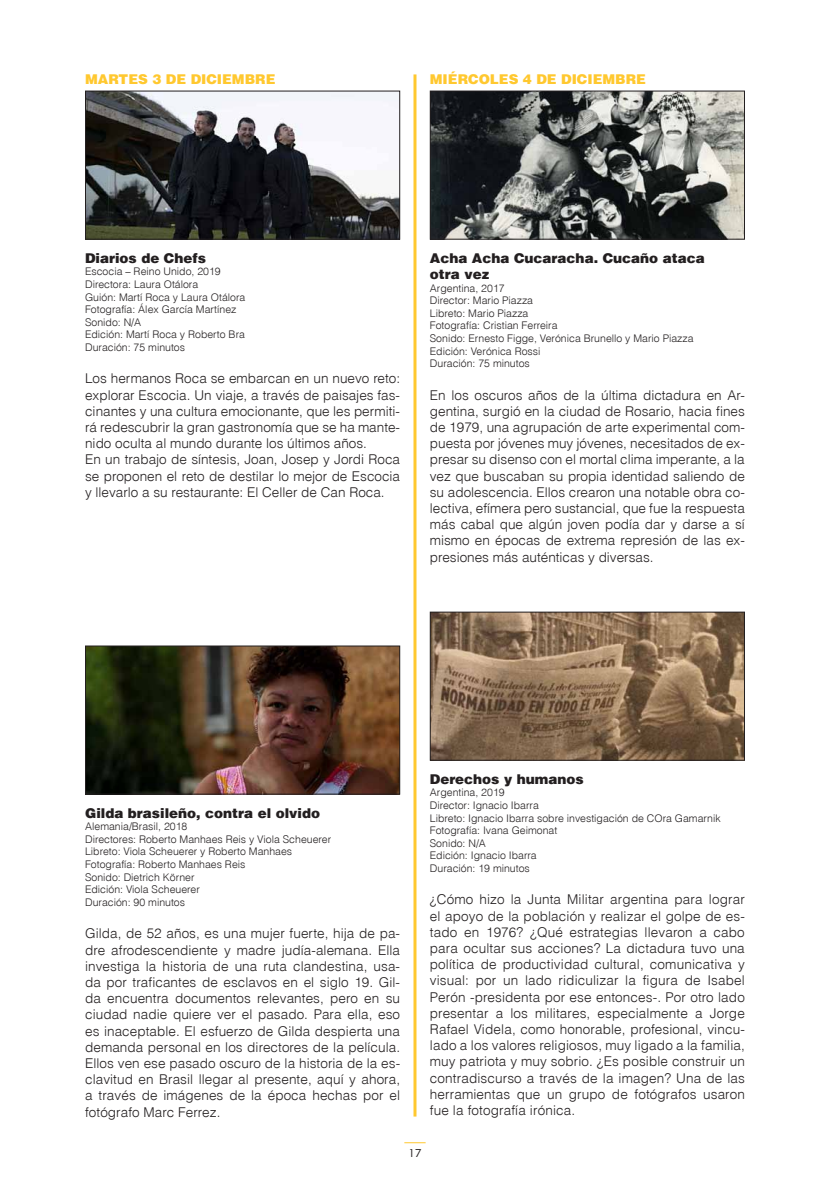
<style>
.page{position:relative;width:830px;height:1191px;background:#fff}
.page>*{position:absolute;margin:0;border:0;box-sizing:border-box;transform-origin:0 0}
.t1{font:13.5px/16.2px "Switzerland Light Plain";color:#231f20;text-align:justify}
.t2{font:13.5px/16.2px "Switzerland Black Plain";color:#231f20}
.t3{font:13.5px "Switzerland Black Plain";color:#ffc82f}
.t4{font:11.25px "Geometric 415 BT Lite A";color:#231f20}
.t5{font:10.5px/12.6px "Switzerland Light Plain";color:#231f20}
</style>
<div class="page">
<hr style="left:413px;top:74px;width:3px;height:1042px;background:#ffc82f">
<img style="left:87px;top:647px;width:311px;height:145px">
<div style="left:85px;top:645px;width:315px;height:149px;border:1px solid #231f20"></div>
<img style="left:87px;top:93px;width:311px;height:144px">
<div style="left:85px;top:91px;width:315px;height:148px;border:1px solid #231f20"></div>
<img style="left:431px;top:614px;width:311px;height:144px">
<div style="left:429px;top:612px;width:315px;height:148px;border:1px solid #231f20"></div>
<img style="left:431px;top:93px;width:311px;height:144px">
<div style="left:429px;top:91px;width:315px;height:148px;border:1px solid #231f20"></div>
<svg style="left:404px;top:1142px;width:21px;height:1px"></svg>
<p class="t3" style="left:85px;top:71px;width:192px">MARTES 3 DE DICIEMBRE</p>
<p class="t3" style="left:429px;top:71px;width:217px">MIÉRCOLES 4 DE DICIEMBRE</p>
<p class="t2" style="left:85px;top:249px;width:122px">Diarios de Chefs</p>
<p class="t5" style="left:85px;top:265px;width:162px">Escocia – Reino Unido, 2019<br>Directora: Laura Otálora<br>Guión: Martí Roca y Laura Otálora<br>Fotografía: Álex García Martínez<br>Sonido: N/A<br>Edición: Martí Roca y Roberto Bra<br>Duración: 75 minutos</p>
<p class="t1" style="left:85px;top:370px;width:316px;text-align:left">Los hermanos Roca se embarcan en un nuevo reto: explorar Escocia. Un viaje, a través de paisajes fas&shy;cinantes y una cultura emocionante, que les permiti&shy;rá redescubrir la gran gastronomía que se ha mante&shy;nido oculta al mundo durante los últimos años.<br>En un trabajo de síntesis, Joan, Josep y Jordi Roca se proponen el reto de destilar lo mejor de Escocia y llevarlo a su restaurante: El Celler de Can Roca.</p>
<p class="t2" style="left:429px;top:249px;width:276px">Acha Acha Cucaracha. Cucaño ataca otra vez</p>
<p class="t5" style="left:429px;top:281px;width:265px">Argentina, 2017<br>Director: Mario Piazza<br>Libreto: Mario Piazza<br>Fotografía: Cristian Ferreira<br>Sonido: Ernesto Figge, Verónica Brunello y Mario Piazza<br>Edición: Verónica Rossi<br>Duración: 75 minutos</p>
<p class="t1" style="left:429px;top:386px;width:316px">En los oscuros años de la última dictadura en Ar&shy;gentina, surgió en la ciudad de Rosario, hacia fines de 1979, una agrupación de arte experimental com&shy;puesta por jóvenes muy jóvenes, necesitados de ex&shy;presar su disenso con el mortal clima imperante, a la vez que buscaban su propia identidad saliendo de su adolescencia. Ellos crearon una notable obra co&shy;lectiva, efímera pero sustancial, que fue la respuesta más cabal que algún joven podía dar y darse a sí mismo en épocas de extrema represión de las ex&shy;presiones más auténticas y diversas.</p>
<p class="t2" style="left:85px;top:804px;width:236px">Gilda brasileño, contra el olvido</p>
<p class="t5" style="left:85px;top:820px;width:247px">Alemania/Brasil, 2018<br>Directores: Roberto Manhaes Reis y Viola Scheuerer<br>Libreto: Viola Scheuerer y Roberto Manhaes<br>Fotografía: Roberto Manhaes Reis<br>Sonido: Dietrich Körner<br>Edición: Viola Scheuerer<br>Duración: 90 minutos</p>
<p class="t1" style="left:85px;top:925px;width:316px">Gilda, de 52 años, es una mujer fuerte, hija de pa&shy;dre afrodescendiente y madre judía-alemana. Ella investiga la historia de una ruta clandestina, usa&shy;da por traficantes de esclavos en el siglo 19. Gil&shy;da encuentra documentos relevantes, pero en su ciudad nadie quiere ver el pasado. Para ella, eso es inaceptable. El esfuerzo de Gilda despierta una demanda personal en los directores de la película.<br>Ellos ven ese pasado oscuro de la historia de la es&shy;clavitud en Brasil llegar al presente, aquí y ahora, a través de imágenes de la época hechas por el fotógrafo Marc Ferrez.</p>
<p class="t2" style="left:429px;top:770px;width:155px">Derechos y humanos</p>
<p class="t5" style="left:429px;top:786px;width:292px">Argentina, 2019<br>Director: Ignacio Ibarra<br>Libreto: Ignacio Ibarra sobre investigación de COra Gamarnik<br>Fotografía: Ivana Geimonat<br>Sonido: N/A<br>Edición: Ignacio Ibarra<br>Duración: 19 minutos</p>
<p class="t1" style="left:429px;top:891px;width:316px">¿Cómo hizo la Junta Militar argentina para lograr el apoyo de la población y realizar el golpe de es&shy;tado en 1976? ¿Qué estrategias llevaron a cabo para ocultar sus acciones? La dictadura tuvo una política de productividad cultural, comunicativa y visual: por un lado ridiculizar la figura de Isabel Perón -presidenta por ese entonces-. Por otro lado presentar a los militares, especialmente a Jorge Rafael Videla, como honorable, profesional, vincu&shy;lado a los valores religiosos, muy ligado a la familia, muy patriota y muy sobrio. ¿Es posible construir un contradiscurso a través de la imagen? Una de las herramientas que un grupo de fotógrafos usaron fue la fotografía irónica.</p>
<p class="t4" style="left:408px;top:1146px;width:14px">17</p>
</div>
